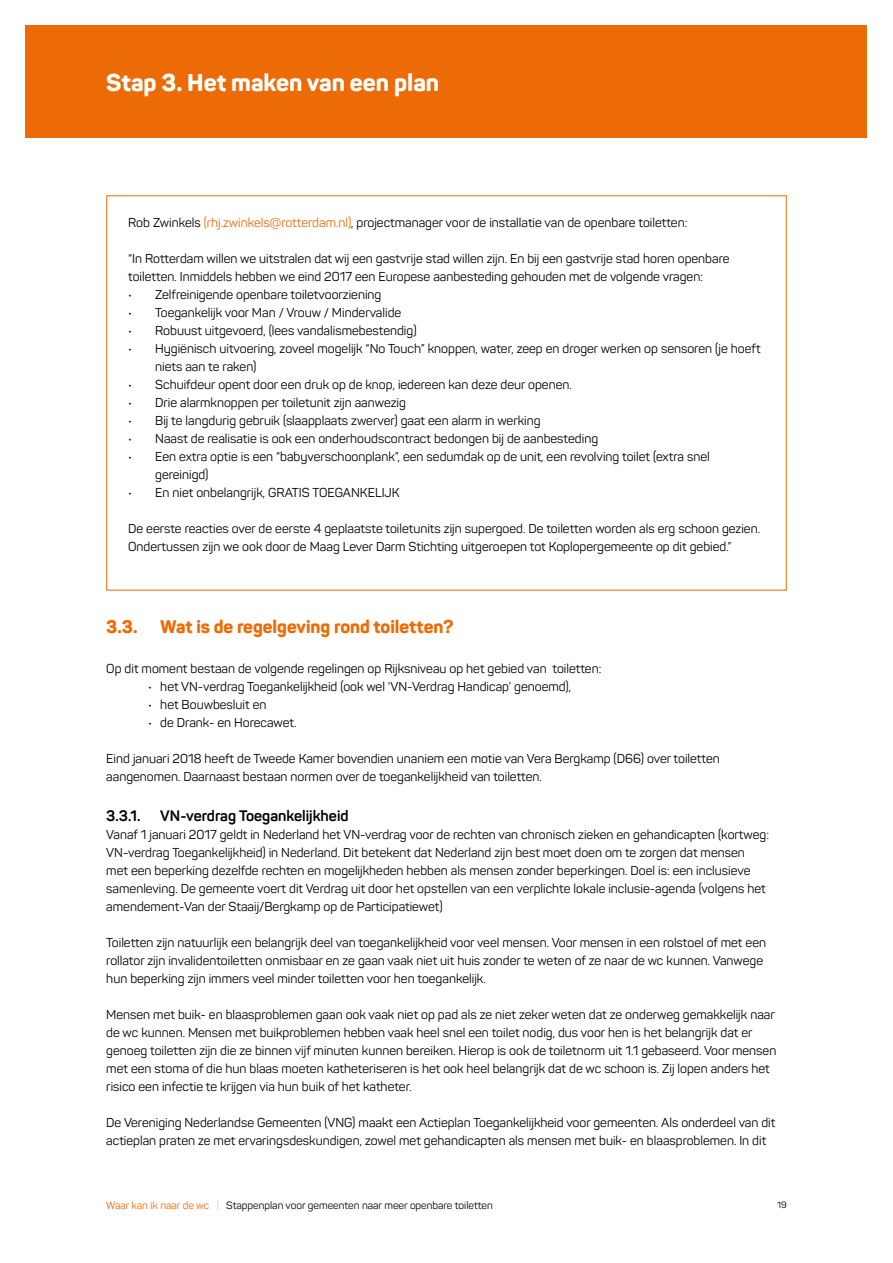
<style>
.page{position:relative;width:893px;height:1263px;background:#fff}
.page>*{position:absolute;margin:0;border:0;box-sizing:border-box;transform-origin:0 0}
.t1{font:800 24px "Panton";color:#fff}
.t2{font:800 18px "Panton";color:#ed6b06}
.t3{font:700 15px "Panton";color:#000}
.t4{font:12.75px/18px "Panton";color:#000}
.t5{font:10.5px "Panton";color:#000}
.t6{font:9px "Panton";color:#000}
.s1{color:#ed6b06}
.s2{color:#c6c6c6}
</style>
<div class="page">
<div style="left:26px;top:26px;width:841px;height:112px;background:#ed6b06"></div>
<h1 class="t1" style="left:106px;top:67px;width:334px">Stap 3. Het maken van een plan</h1>
<p class="t4" style="left:128px;top:213px;width:561px">Rob Zwinkels <span class="s1">(rhj.zwinkels@rotterdam.nl)</span>, projectmanager voor de installatie van de openbare toiletten:</p>
<p class="t4" style="left:128px;top:249px;width:603px">“In Rotterdam willen we uitstralen dat wij een gastvrije stad willen zijn. En bij een gastvrije stad horen openbare toiletten. Inmiddels hebben we eind 2017 een Europese aanbesteding gehouden met de volgende vragen:</p>
<p class="t4" style="left:128px;top:285px;width:255px">• Zelfreinigende openbare toiletvoorziening</p>
<p class="t4" style="left:128px;top:303px;width:275px">• Toegankelijk voor Man / Vrouw / Mindervalide</p>
<p class="t4" style="left:128px;top:321px;width:290px">• Robuust uitgevoerd, (lees vandalismebestendig)</p>
<p class="t4" style="left:155px;top:339px;width:607px;text-indent:-27px">• Hygiënisch uitvoering, zoveel mogelijk “No Touch” knoppen, water, zeep en droger werken op sensoren (je hoeft niets aan te raken)</p>
<p class="t4" style="left:128px;top:375px;width:445px">• Schuifdeur opent door een druk op de knop, iedereen kan deze deur openen.</p>
<p class="t4" style="left:128px;top:393px;width:279px">• Drie alarmknoppen per toiletunit zijn aanwezig</p>
<p class="t4" style="left:128px;top:411px;width:414px">• Bij te langdurig gebruik (slaapplaats zwerver) gaat een alarm in werking</p>
<p class="t4" style="left:128px;top:429px;width:471px">• Naast de realisatie is ook een onderhoudscontract bedongen bij de aanbesteding</p>
<p class="t4" style="left:155px;top:447px;width:556px;text-indent:-27px">• Een extra optie is een “babyverschoonplank”, een sedumdak op de unit, een revolving toilet (extra snel gereinigd)</p>
<p class="t4" style="left:128px;top:483px;width:273px">• En niet onbelangrijk, GRATIS TOEGANKELIJK</p>
<p class="t4" style="left:128px;top:519px;width:633px">De eerste reacties over de eerste 4 geplaatste toiletunits zijn supergoed. De toiletten worden als erg schoon gezien.<br>Ondertussen zijn we ook door de Maag Lever Darm Stichting uitgeroepen tot Koplopergemeente op dit gebied.”</p>
<h2 class="t2" style="left:106px;top:616px;width:33px">3.3.</h2>
<h2 class="t2" style="left:160px;top:616px;width:295px">Wat is de regelgeving rond toiletten?</h2>
<p class="t4" style="left:106px;top:659px;width:497px">Op dit moment bestaan de volgende regelingen op Rijksniveau op het gebied van toiletten:</p>
<p class="t4" style="left:148px;top:677px;width:424px">• het VN-verdrag Toegankelijkheid (ook wel ‘VN-Verdrag Handicap’ genoemd),</p>
<p class="t4" style="left:148px;top:695px;width:120px">• het Bouwbesluit en</p>
<p class="t4" style="left:148px;top:713px;width:150px">• de Drank- en Horecawet.</p>
<p class="t4" style="left:106px;top:749px;width:615px">Eind januari 2018 heeft de Tweede Kamer bovendien unaniem een motie van Vera Bergkamp (D66) over toiletten aangenomen. Daarnaast bestaan normen over de toegankelijkheid van toiletten.</p>
<p class="t3" style="left:106px;top:807px;width:36px">3.3.1.</p>
<p class="t3" style="left:160px;top:807px;width:190px">VN-verdrag Toegankelijkheid</p>
<p class="t4" style="left:106px;top:826px;width:664px">Vanaf 1 januari 2017 geldt in Nederland het VN-verdrag voor de rechten van chronisch zieken en gehandicapten (kortweg:<br>VN-verdrag Toegankelijkheid) in Nederland. Dit betekent dat Nederland zijn best moet doen om te zorgen dat mensen met een beperking dezelfde rechten en mogelijkheden hebben als mensen zonder beperkingen. Doel is: een inclusieve samenleving. De gemeente voert dit Verdrag uit door het opstellen van een verplichte lokale inclusie-agenda (volgens het amendement-Van der Staaij/Bergkamp op de Participatiewet)</p>
<p class="t4" style="left:106px;top:934px;width:661px">Toiletten zijn natuurlijk een belangrijk deel van toegankelijkheid voor veel mensen. Voor mensen in een rolstoel of met een rollator zijn invalidentoiletten onmisbaar en ze gaan vaak niet uit huis zonder te weten of ze naar de wc kunnen. Vanwege hun beperking zijn immers veel minder toiletten voor hen toegankelijk.</p>
<p class="t4" style="left:106px;top:1006px;width:672px">Mensen met buik- en blaasproblemen gaan ook vaak niet op pad als ze niet zeker weten dat ze onderweg gemakkelijk naar de wc kunnen. Mensen met buikproblemen hebben vaak heel snel een toilet nodig, dus voor hen is het belangrijk dat er genoeg toiletten zijn die ze binnen vijf minuten kunnen bereiken. Hierop is ook de toiletnorm uit 1.1 gebaseerd. Voor mensen met een stoma of die hun blaas moeten katheteriseren is het ook heel belangrijk dat de wc schoon is. Zij lopen anders het risico een infectie te krijgen via hun buik of het katheter.</p>
<p class="t4" style="left:106px;top:1114px;width:671px">De Vereniging Nederlandse Gemeenten (VNG) maakt een Actieplan Toegankelijkheid voor gemeenten. Als onderdeel van dit actieplan praten ze met ervaringsdeskundigen, zowel met gehandicapten als mensen met buik- en blaasproblemen. In dit</p>
<p class="t5" style="left:106px;top:1199px;width:388px"><span class="s1">Waar kan ik naar de wc</span> <span class="s2">|</span> Stappenplan voor gemeenten naar meer openbare toiletten</p>
<p class="t6" style="left:777px;top:1199px;width:11px">19</p>
</div>
